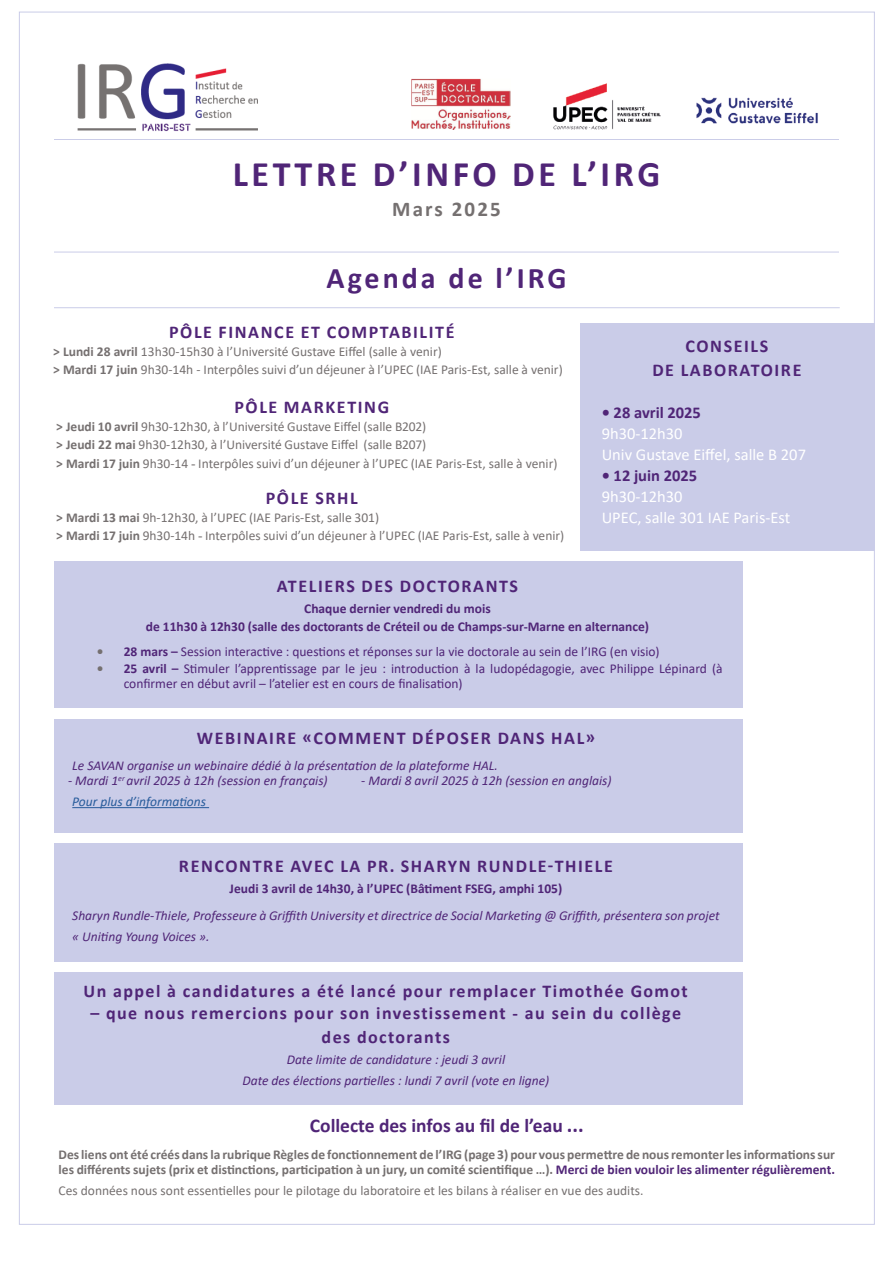
<style>
.page{position:relative;width:893px;height:1263px;background:#fff}
.page>*{position:absolute;margin:0;border:0;box-sizing:border-box;transform-origin:0 0}
.t1{font:700 36px "Calibri";letter-spacing:.1em;color:#502577}
.t2{font:700 30px "Calibri";letter-spacing:.1em;color:#502577}
.t3{font:700 21px "Calibri";letter-spacing:.1em;color:#757070}
.t4{font:700 19.5px "Calibri";color:#502577}
.t5{font:700 18px/24px "Calibri";letter-spacing:.08em;color:#502577;text-align:center}
.t6{font:16.5px/21px "Calibri";color:#fff}
.t7{font:700 16.5px "Calibri";color:#502577}
.t8{font:13.5px/18px "Calibri";color:#757070}
.t9{font:italic 13.5px/21px "Calibri";color:#502577}
.t10{font:700 13.5px/15px "Calibri";color:#757070}
.t11{font:13.5px/15px "Calibri";color:#502577}
.t12{font:700 13.5px/18px "Calibri";color:#502577;text-align:center}
.t13{font:italic 13.5px "Calibri";color:#275b9b}
.s1{font-weight:700}
.s2{font-family:"Times New Roman"}
.s3{font-weight:700;color:#757070}
.s4{font-size:21px}
.s5{color:#502577}
</style>
<div class="page">
<div style="left:580px;top:323px;width:295px;height:227px;background:#cacce8"></div>
<hr style="left:54px;top:139px;width:785px;height:1px;background:#cacce8">
<hr style="left:54px;top:252px;width:785px;height:1px;background:#cacce8">
<hr style="left:54px;top:307px;width:786px;height:1px;background:#cacce8">
<img style="left:77px;top:63px;width:741px;height:69px">
<div style="left:54px;top:561px;width:689px;height:147px;background:#cacce8"></div>
<div style="left:54px;top:719px;width:689px;height:113px;background:#cacce8"></div>
<hr style="left:72px;top:807px;width:137px;height:1px;background:#275b9b">
<div style="left:54px;top:843px;width:689px;height:118px;background:#cacce8"></div>
<div style="left:54px;top:972px;width:689px;height:132px;background:#cacce8"></div>
<h1 class="t1" style="left:233px;top:149px;width:429px">LETTRE D’INFO DE L’IRG</h1>
<h3 class="t3" style="left:392px;top:194px;width:110px">Mars 2025</h3>
<h2 class="t2" style="left:327px;top:257px;width:241px">Agenda de l’IRG</h2>
<h3 class="t5" style="left:169px;top:320px;width:287px">PÔLE FINANCE ET COMPTABILITÉ</h3>
<p class="t8" style="left:53px;top:342px;width:511px"><span class="s1">&gt; Lundi 28 avril</span> 13h30-15h30 à l’Université Gustave Eiffel (salle à venir)<br><span class="s1">&gt; Mardi 17 juin</span> 9h30-14h - Interpôles suivi d’un déjeuner à l’UPEC (IAE Paris-Est, salle à venir)</p>
<h3 class="t5" style="left:234px;top:395px;width:156px">PÔLE MARKETING</h3>
<p class="t8" style="left:56px;top:417px;width:372px"><span class="s1">&gt; Jeudi 10 avril</span> 9h30-12h30, à l’Université Gustave Eiffel (salle B202) <span class="s1">&gt; Jeudi 22 mai</span> 9h30-12h30, à l’Université Gustave Eiffel (salle B207)</p>
<p class="t8" style="left:56px;top:454px;width:503px"><span class="s1">&gt; Mardi 17 juin</span> 9h30-14 <span class="s2">-</span> Interpôles suivi d’un déjeuner à l’UPEC (IAE Paris-Est, salle à venir)</p>
<h3 class="t5" style="left:266px;top:486px;width:93px">PÔLE SRHL</h3>
<p class="t8" style="left:56px;top:508px;width:510px"><span class="s1">&gt; Mardi 13 mai</span> 9h-12h30, à l’UPEC (IAE Paris-Est, salle 301)<br><span class="s1">&gt; Mardi 17 juin</span> 9h30-14h <span class="s2">-</span> Interpôles suivi d’un déjeuner à l’UPEC (IAE Paris-Est, salle à venir)</p>
<h3 class="t5" style="left:652px;top:333px;width:151px">CONSEILS<br>DE LABORATOIRE</h3>
<p class="t7" style="left:602px;top:400px;width:101px">• 28 avril 2025</p>
<p class="t6" style="left:602px;top:422px;width:206px">9h30-12h30<br>Univ Gustave Eiffel, salle B 207</p>
<p class="t7" style="left:602px;top:463px;width:97px">• 12 juin 2025</p>
<p class="t6" style="left:602px;top:485px;width:190px">9h30-12h30<br>UPEC, salle 301 IAE Paris-Est</p>
<h3 class="t5" style="left:277px;top:574px;width:243px">ATELIERS DES DOCTORANTS</h3>
<p class="t12" style="left:146px;top:599px;width:505px">Chaque dernier vendredi du mois<br>de 11h30 à 12h30 (salle des doctorants de Créteil ou de Champs-sur-Marne en alternance)</p>
<p class="t11" style="left:97px;top:644px;width:564px"><span class="s3">•</span> <span class="s1">28 mars –</span> Session interactive : questions et réponses sur la vie doctorale au sein de l’IRG (en visio)</p>
<p class="t11" style="left:124px;top:660px;width:600px;text-indent:-27px"><span class="s3">•</span> <span class="s1">25 avril –</span> Stimuler l’apprentissage par le jeu : introduction à la ludopédagogie, avec Philippe Lépinard (à confirmer en début avril – l’atelier est en cours de finalisation)</p>
<h3 class="t5" style="left:197px;top:726px;width:400px">WEBINAIRE «COMMENT DÉPOSER DANS HAL»</h3>
<p class="t9" style="left:72px;top:754px;width:427px">Le SAVAN organise un webinaire dédié à la présentation de la plateforme HAL.</p>
<p class="t9" style="left:68px;top:769px;width:261px">- Mardi 1<sup>er</sup> avril 2025 à 12h (session en français)</p>
<p class="t9" style="left:361px;top:769px;width:252px">- Mardi 8 avril 2025 à 12h (session en anglais)</p>
<p class="t13" style="left:72px;top:792px;width:135px">Pour plus d’informations</p>
<h3 class="t5" style="left:179px;top:853px;width:435px">RENCONTRE AVEC LA PR. SHARYN RUNDLE-THIELE</h3>
<p class="t12" style="left:230px;top:879px;width:334px">Jeudi 3 avril de 14h30, à l’UPEC (Bâtiment FSEG, amphi 105)</p>
<p class="t9" style="left:72px;top:904px;width:649px">Sharyn Rundle-Thiele, Professeure à Griffith University et directrice de Social Marketing @ Griffith, présentera son projet « Uniting Young Voices ».</p>
<h3 class="t5" style="left:84px;top:979px;width:606px">Un appel à candidatures a été lancé pour remplacer Timothée Gomot</h3>
<h3 class="t5" style="left:90px;top:1000px;width:592px">– que nous remercions pour son investissement - au sein du collège des doctorants</h3>
<p class="t9" style="left:242px;top:1048px;width:308px;text-align:center">Date limite de candidature : jeudi 3 avril<br>Date des élections partielles : lundi 7 avril (vote en ligne)</p>
<h3 class="t4" style="left:310px;top:1112px;width:275px">Collecte des infos au fil de l’eau <span class="s4">...</span></h3>
<p class="t10" style="left:59px;top:1147px;width:778px">Des liens ont été créés dans la rubrique Règles de fonctionnement de l’IRG (page 3) pour vous permettre de nous remonter les informations sur les différents sujets (prix et distinctions, participation à un jury, un comité scientifique …). <span class="s5">Merci de bien vouloir les alimenter régulièrement.</span></p>
<p class="t8" style="left:59px;top:1181px;width:586px">Ces données nous sont essentielles pour le pilotage du laboratoire et les bilans à réaliser en vue des audits.</p>
</div>
